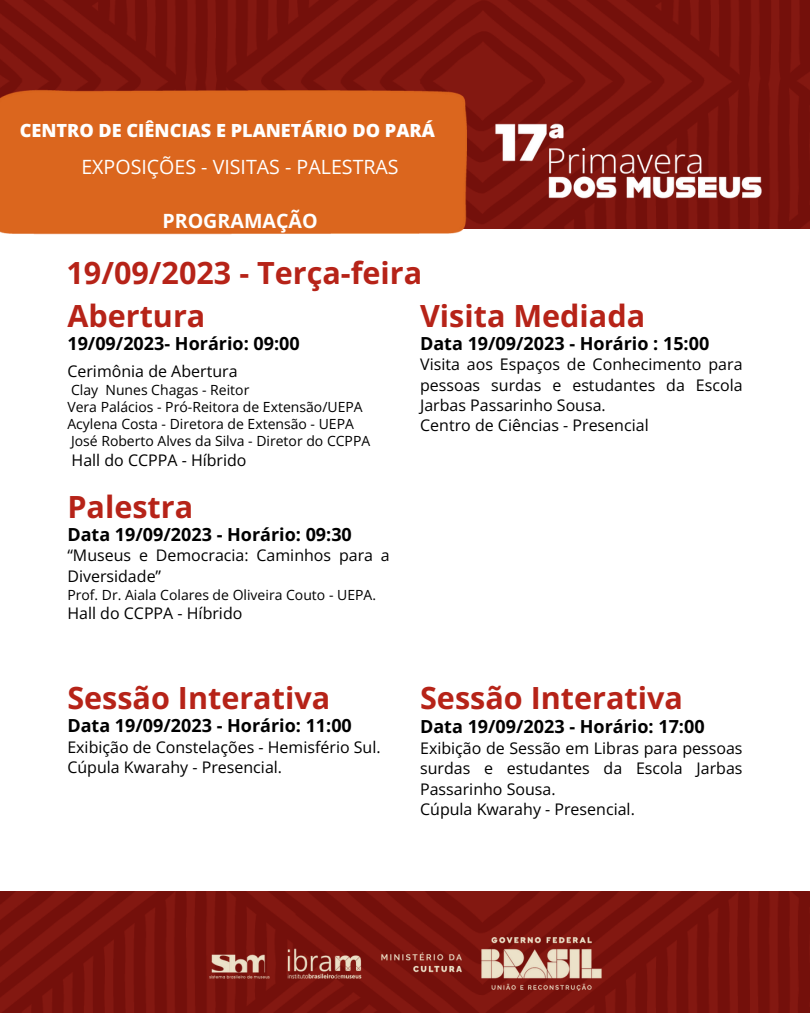
<style>
.page{position:relative;width:810px;height:1013px;background:#fff}
.page>*{position:absolute;margin:0;border:0;box-sizing:border-box;transform-origin:0 0}
.t1{font:700 30.6px "Open Sans";color:#b62318}
.t2{font:19.6px "Open Sans";color:#fff}
.t3{font:700 19.6px "Open Sans";color:#fff}
.t4{font:800 18.1px "Open Sans";color:#fff}
.t5{font:700 18px "Open Sans";color:#000}
.t6{font:16px/20.2px "Open Sans";color:#000;text-align:justify}
.t7{font:14px "Open Sans";color:#000}
</style>
<div class="page">
<img style="left:0;top:0;width:810px;height:1012px">
<img style="left:487px;top:117px;width:283px;height:90px">
<img style="left:195px;top:932px;width:420px;height:64px">
<div style="left:0;top:229px;width:810px;height:661px;background:#fff"></div>
<img style="left:0;top:81px;width:478px;height:154px">
<p class="t4" style="left:20px;top:118px;width:417px">CENTRO DE CIÊNCIAS E PLANETÁRIO DO PARÁ</p>
<p class="t2" style="left:81px;top:153px;width:319px">EXPOSIÇÕES - VISITAS - PALESTRAS</p>
<p class="t3" style="left:162px;top:207px;width:157px">PROGRAMAÇÃO</p>
<p class="t1" style="left:66px;top:251px;width:357px">19/09/2023 - Terça-feira</p>
<p class="t1" style="left:67px;top:294px;width:139px">Abertura</p>
<p class="t5" style="left:67px;top:330px;width:234px">19/09/2023- Horário: 09:00</p>
<p class="t6" style="left:67px;top:360px;width:172px">Cerimônia de Abertura</p>
<p class="t7" style="left:71px;top:380px;width:180px">Clay Nunes Chagas - Reitor</p>
<p class="t7" style="left:67px;top:397px;width:297px">Vera Palácios - Pró-Reitora de Extensão/UEPA</p>
<p class="t7" style="left:67px;top:414px;width:288px">Acylena Costa - Diretora de Extensão - UEPA</p>
<p class="t7" style="left:71px;top:431px;width:301px">José Roberto Alves da Silva - Diretor do CCPPA</p>
<p class="t6" style="left:72px;top:449px;width:177px">Hall do CCPPA - Híbrido</p>
<p class="t1" style="left:67px;top:485px;width:127px">Palestra</p>
<p class="t5" style="left:67px;top:521px;width:286px">Data 19/09/2023 - Horário: 09:30</p>
<p class="t6" style="left:67px;top:545px;width:324px">“Museus e Democracia: Caminhos para a<br>Diversidade”</p>
<p class="t7" style="left:67px;top:584px;width:310px">Prof. Dr. Aiala Colares de Oliveira Couto - UEPA.</p>
<p class="t6" style="left:67px;top:603px;width:177px">Hall do CCPPA - Híbrido</p>
<p class="t1" style="left:67px;top:676px;width:264px">Sessão Interativa</p>
<p class="t5" style="left:67px;top:712px;width:286px">Data 19/09/2023 - Horário: 11:00</p>
<p class="t6" style="left:67px;top:736px;width:315px">Exibição de Constelações - Hemisfério Sul.</p>
<p class="t6" style="left:67px;top:756px;width:216px">Cúpula Kwarahy - Presencial.</p>
<p class="t1" style="left:420px;top:294px;width:227px">Visita Mediada</p>
<p class="t5" style="left:420px;top:330px;width:291px">Data 19/09/2023 - Horário : 15:00</p>
<p class="t6" style="left:420px;top:354px;width:324px">Visita aos Espaços de Conhecimento para pessoas surdas e estudantes da Escola Jarbas Passarinho Sousa.</p>
<p class="t6" style="left:420px;top:415px;width:230px">Centro de Ciências - Presencial</p>
<p class="t1" style="left:420px;top:676px;width:264px">Sessão Interativa</p>
<p class="t5" style="left:420px;top:714px;width:286px">Data 19/09/2023 - Horário: 17:00</p>
<p class="t6" style="left:420px;top:738px;width:324px">Exibição de Sessão em Libras para pessoas surdas e estudantes da Escola Jarbas Passarinho Sousa.</p>
<p class="t6" style="left:420px;top:798px;width:216px">Cúpula Kwarahy - Presencial.</p>
</div>
